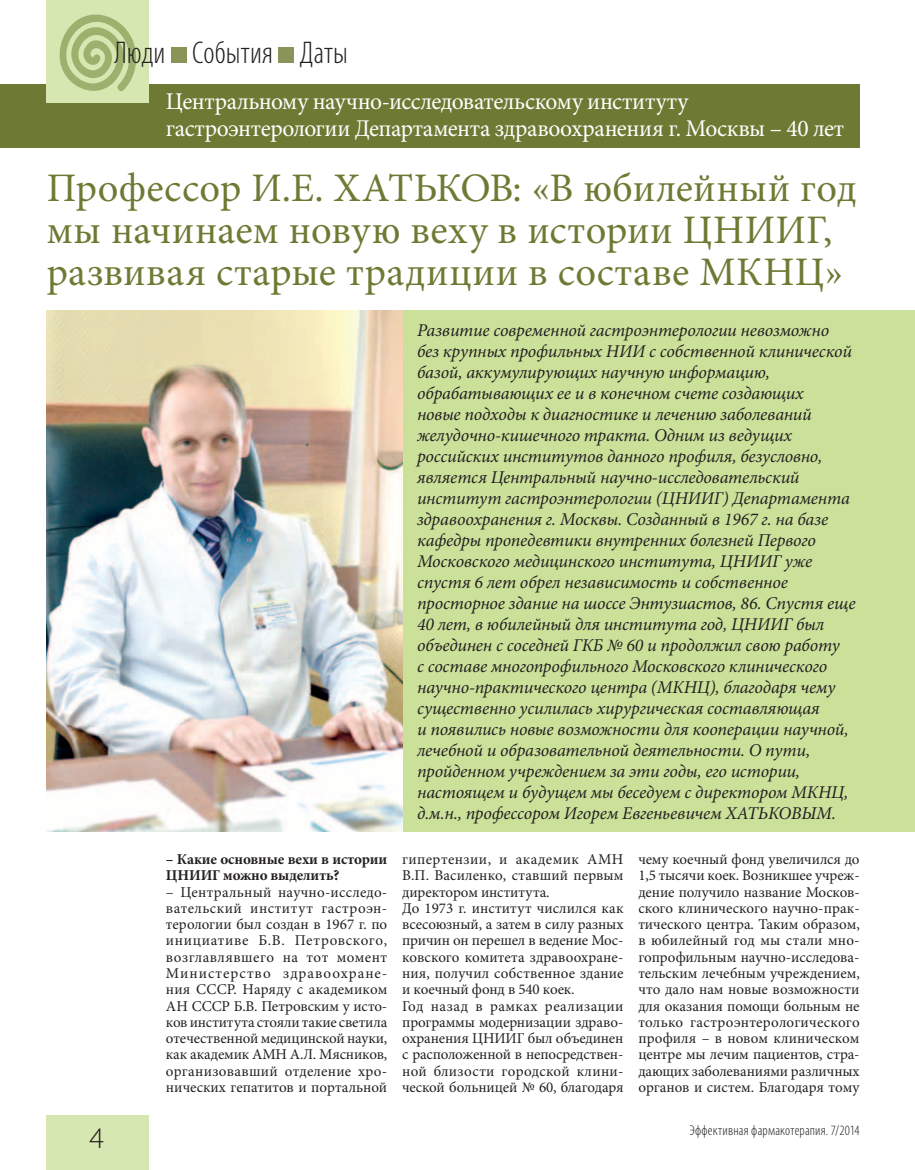
<style>
.page{position:relative;width:915px;height:1170px;background:#fff}
.page>*{position:absolute;margin:0;border:0;box-sizing:border-box;transform-origin:0 0}
.t1{font:40.5px/42px "Minion Pro";letter-spacing:.01em;color:#6e7a33}
.t2{font:300 condensed 31.5px "Myriad Pro";letter-spacing:.005em;color:#231f20}
.t3{font:300 30px "Myriad Pro";color:#231f20}
.t4{font:24px/27px "Minion Pro";letter-spacing:-.015em;color:#fff}
.t5{font:italic 18px/21px "Minion Pro";letter-spacing:-.01em;color:#231f20}
.t6{font:15px/16.4px "Minion Pro";color:#231f20;text-align:justify}
.t7{font:700 15px/16.4px "Minion Pro";letter-spacing:-.01em;color:#231f20}
.t8{font:300 condensed 14.25px "Myriad Pro";letter-spacing:.015em;color:#231f20}
</style>
<div class="page">
<div style="left:47px;top:1114px;width:102px;height:55px;background:#d7e7b1"></div>
<div style="left:0;top:84px;width:859px;height:63px;background:#6e7a33"></div>
<div style="left:47px;top:0;width:102px;height:102px;background:#d7e7b1"></div>
<svg style="left:59px;top:15px;width:78px;height:76px"></svg>
<div style="left:171px;top:47px;width:16px;height:16px;background:#8a9459"></div>
<div style="left:278px;top:47px;width:16px;height:16px;background:#8a9459"></div>
<div style="left:402px;top:310px;width:512px;height:521px;background:#cbe19a"></div>
<img style="left:47px;top:310px;width:355px;height:521px">
<h2 class="t2" style="left:114px;top:34px;width:235px">Люди События Даты</h2>
<h3 class="t4" style="left:166px;top:87px;width:679px">Центральному научно-исследовательскому институту гастроэнтерологии Департамента здравоохранения г. Москвы – 40 лет</h3>
<h1 class="t1" style="left:47px;top:167px;width:811px">Профессор И.Е. ХАТЬКОВ: «В юбилейный год мы начинаем новую веху в истории ЦНИИГ, развивая старые традиции в составе МКНЦ»</h1>
<p class="t7" style="left:166px;top:850px;width:223px">– Какие основные вехи в истории<br>ЦНИИГ можно выделить?</p>
<p class="t6" style="left:166px;top:883px;width:223px">– Центральный научно-исследо&shy;вательский институт гастроэн&shy;терологии был создан в 1967 г. по инициативе Б.В. Петровского, возглавлявшего на тот момент Министерство здравоохране&shy;ния СССР. Наряду с академиком АН СССР Б.В. Петровским у исто&shy;ков института стояли такие светила отечественной медицинской науки, как академик АМН А.Л. Мясников, организовавший отделение хро&shy;нических гепатитов и портальной</p>
<p class="t5" style="left:417px;top:319px;width:440px">Развитие современной гастроэнтерологии невозможно без крупных профильных НИИ с собственной клинической базой, аккумулирующих научную информацию, обрабатывающих ее и в конечном счете создающих<br>новые подходы к диагностике и лечению заболеваний желудочно-кишечного тракта. Одним из ведущих российских институтов данного профиля, безусловно, является Центральный научно-исследовательский институт гастроэнтерологии (ЦНИИГ) Департамента здравоохранения г. Москвы. Созданный в 1967 г. на базе кафедры пропедевтики внутренних болезней Первого Московского медицинского института, ЦНИИГ уже спустя 6 лет обрел независимость и собственное просторное здание на шоссе Энтузиастов, 86. Спустя еще 40 лет, в юбилейный для института год, ЦНИИГ был объединен с соседней ГКБ № 60 и продолжил свою работу<br>с составе многопрофильного Московского клинического научно-практического центра (МКНЦ), благодаря чему существенно усилилась хирургическая составляющая<br>и появились новые возможности для кооперации научной, лечебной и образовательной деятельности. О пути, пройденном учреждением за эти годы, его истории, настоящем и будущем мы беседуем с директором МКНЦ, д.м.н., профессором Игорем Евгеньевичем ХАТЬКОВЫМ.</p>
<p class="t6" style="left:402px;top:851px;width:223px;text-align:left">гипертензии, и академик АМН<br>В.П. Василенко, ставший первым директором института.<br>До 1973 г. институт числился как всесоюзный, а затем в силу разных причин он перешел в ведение Мос&shy;ковского комитета здравоохране&shy;ния, получил собственное здание и коечный фонд в 540 коек.<br>Год назад в рамках реализации программы модернизации здраво&shy;охранения ЦНИИГ был объединен с расположенной в непосредствен&shy;ной близости городской клини&shy;ческой больницей № 60, благодаря</p>
<p class="t6" style="left:638px;top:851px;width:223px">чему коечный фонд увеличился до 1,5 тысячи коек. Возникшее учреж&shy;дение получило название Москов&shy;ского клинического научно-прак&shy;тического центра. Таким образом, в юбилейный год мы стали мно&shy;гопрофильным научно-исследова&shy;тельским лечебным учреждением, что дало нам новые возможности для оказания помощи больным не только гастроэнтерологического профиля – в новом клиническом центре мы лечим пациентов, стра&shy;дающих заболеваниями различных органов и систем. Благодаря тому</p>
<h3 class="t3" style="left:89px;top:1119px;width:16px">4</h3>
<p class="t8" style="left:689px;top:1121px;width:172px">Эффективная фармакотерапия. 7/2014</p>
</div>
